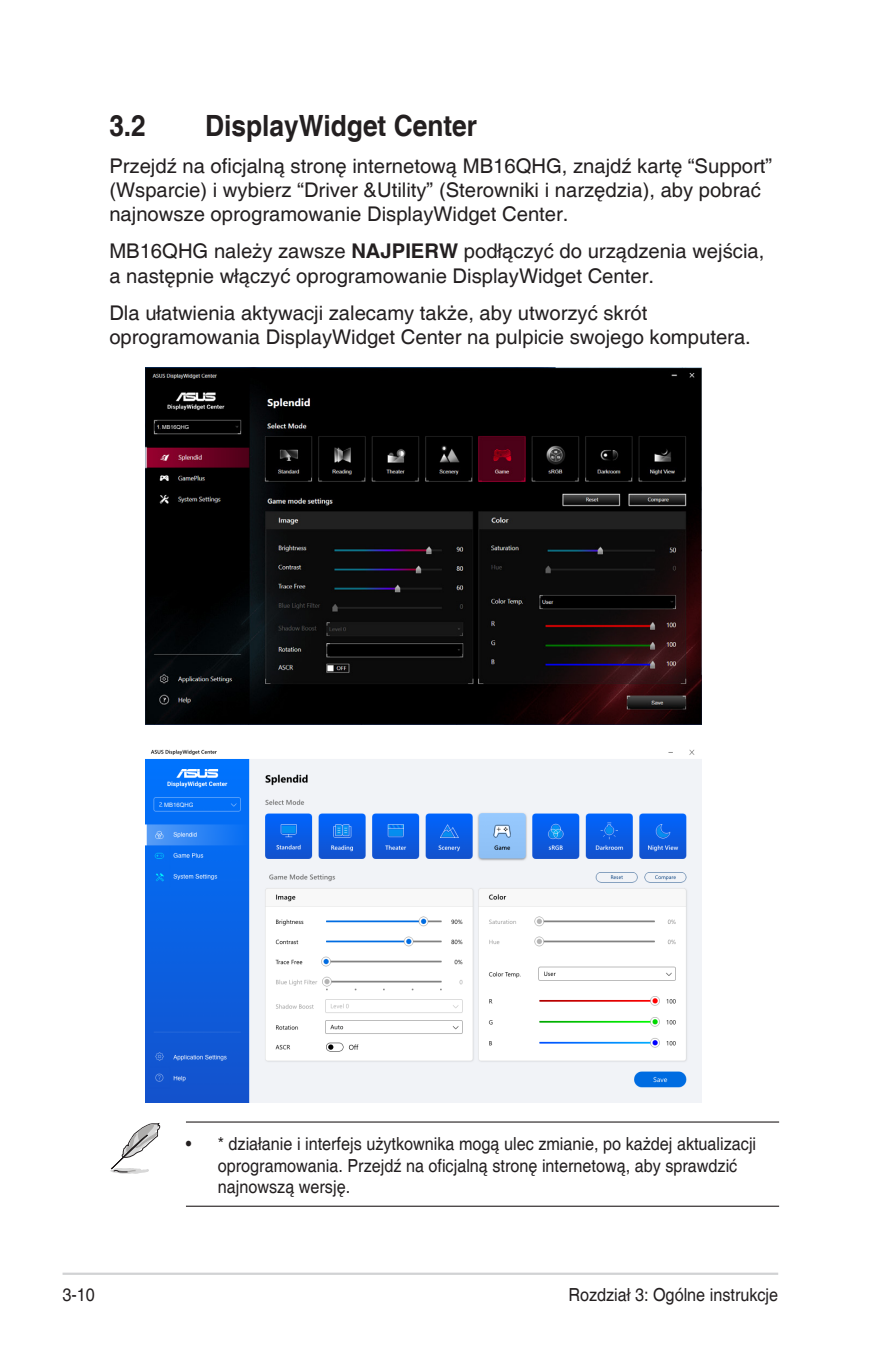
<style>
.page{position:relative;width:893px;height:1346px;background:#fff}
.page>*{position:absolute;margin:0;border:0;box-sizing:border-box;transform-origin:0 0}
.Heading_1{font:700 29.25px "Helvetica";color:#231f20;scale:.9 1}
.Body_Text{font:20.25px/24.3px "Helvetica";color:#231f20}
.t1{font:18px/21.6px "Helvetica";color:#231f20;scale:.9 1}
.t2{font:6.08px "Arial";color:#f1f3f7}
.t3{font:5.4px "Arial";color:#fff}
.s1{font-weight:700}
</style>
<div class="page">
<hr style="left:63px;top:1272px;width:715px;height:3px;background:#d1d2d4">
<img style="left:146px;top:368px;width:556px;height:356px">
<div style="left:161px;top:424px;width:30px;height:6px;background:#000"></div>
<img style="left:146px;top:749px;width:556px;height:353px">
<div style="left:164px;top:801px;width:36px;height:6px;background:#026ff8"></div>
<hr style="left:186px;top:1121px;width:593px;height:1px;background:#231f20">
<hr style="left:186px;top:1205px;width:593px;height:2px;background:#231f20">
<svg style="left:110px;top:1123px;width:50px;height:51px"></svg>
<p class="Heading_1" style="left:109px;top:108px;width:42px">3.2</p>
<p class="Heading_1" style="left:205px;top:108px;width:304px">DisplayWidget Center</p>
<p class="Body_Text" style="left:109px;top:154px;width:664px">Przejdź na oficjalną stronę internetową MB16QHG, znajdź kartę “Support” (Wsparcie) i wybierz “Driver &amp;Utility” (Sterowniki i narzędzia), aby pobrać najnowsze oprogramowanie DisplayWidget Center.</p>
<p class="Body_Text" style="left:109px;top:240px;width:656px">MB16QHG należy zawsze <span class="s1">NAJPIERW</span> podłączyć do urządzenia wejścia, a następnie włączyć oprogramowanie DisplayWidget Center.</p>
<p class="Body_Text" style="left:109px;top:301px;width:643px">Dla ułatwienia aktywacji zalecamy także, aby utworzyć skrót oprogramowania DisplayWidget Center na pulpicie swojego komputera.</p>
<p class="t3" style="left:162px;top:423px;width:28px">MB16QHG</p>
<p class="t2" style="left:164px;top:801px;width:31px">MB16QHG</p>
<p class="t1" style="left:218px;top:1134px;width:600px;text-indent:-32px">• * działanie i interfejs użytkownika mogą ulec zmianie, po każdej aktualizacji oprogramowania. Przejdź na oficjalną stronę internetową, aby sprawdzić najnowszą wersję.</p>
<p class="t1" style="left:63px;top:1284px;width:38px">3-10</p>
<p class="t1" style="left:568px;top:1284px;width:235px">Rozdział 3: Ogólne instrukcje</p>
</div>
